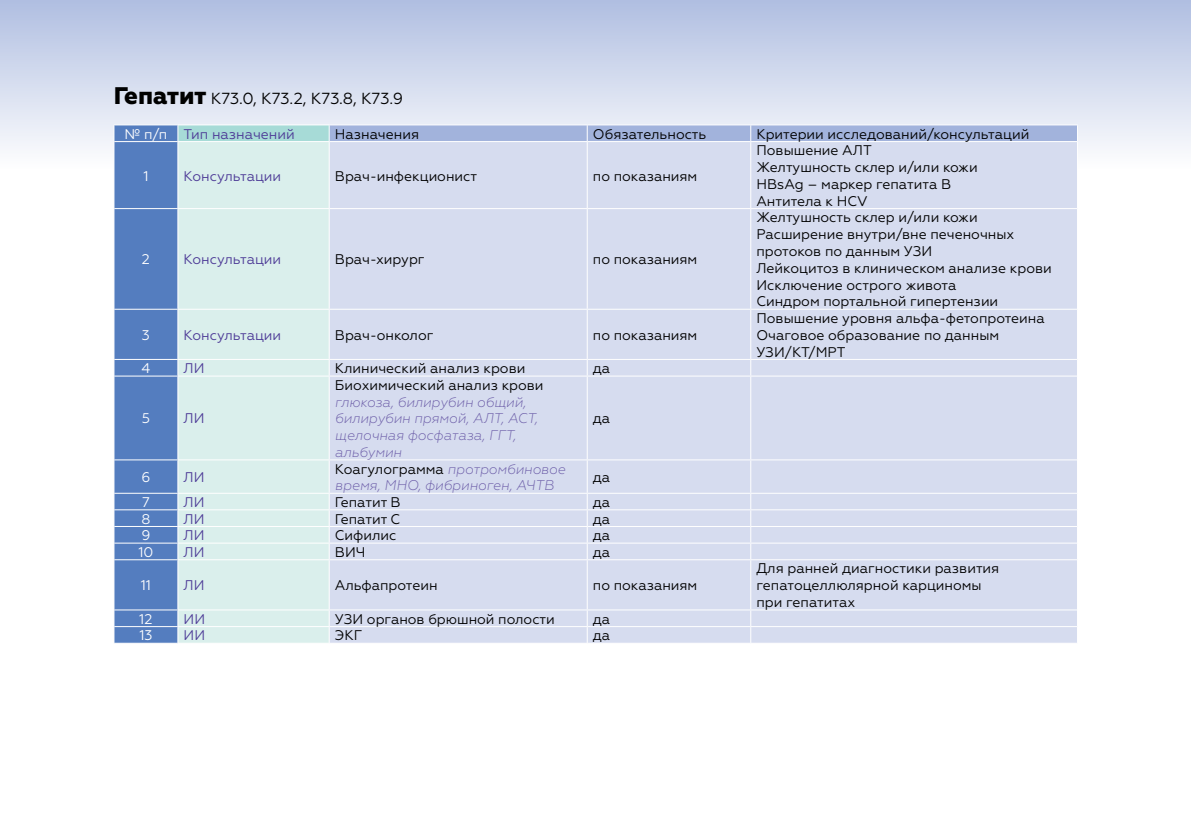
<style>
.page{position:relative;width:1191px;height:840px;background:#fff}
.page>*{position:absolute;margin:0;border:0;box-sizing:border-box;transform-origin:0 0}
.t1{font:16px "Geometria";color:#000}
.t2{font:14px/16.8px "Geometria";color:#000}
.t3{font:italic 300 14px/16.8px "Geometria";color:#6a5ba7}
.t4{font:14px "Geometria";color:#4e3c97}
.t5{font:14px "Geometria";color:#fff}
.s1{font-weight:800;font-size:24px}
.s2{font-weight:400;font-style:normal;color:#000}
</style>
<div class="page">
<div style="left:0;top:0;width:1191px;height:169px;background:linear-gradient(to bottom,#b0bee1,#fefefe)"></div>
<div style="left:178px;top:125px;width:151px;height:16px;background:#a7dbd7"></div>
<div style="left:178px;top:142px;width:151px;height:500px;background:#daefec"></div>
<div style="left:330px;top:142px;width:747px;height:500px;background:#d6dcef"></div>
<hr style="left:178px;top:141px;width:151px;height:1px;background:#fff">
<hr style="left:329px;top:141px;width:258px;height:1px;background:#fff">
<hr style="left:329px;top:142px;width:1px;height:66px;background:#fff">
<hr style="left:587px;top:141px;width:163px;height:1px;background:#fff">
<hr style="left:587px;top:142px;width:1px;height:66px;background:#fff">
<hr style="left:750px;top:141px;width:327px;height:1px;background:#fff">
<hr style="left:750px;top:142px;width:1px;height:66px;background:#fff">
<hr style="left:178px;top:208px;width:151px;height:1px;background:#fff">
<hr style="left:329px;top:208px;width:258px;height:1px;background:#fff">
<hr style="left:587px;top:208px;width:163px;height:1px;background:#fff">
<hr style="left:587px;top:209px;width:1px;height:99px;background:#fff">
<hr style="left:750px;top:208px;width:327px;height:1px;background:#fff">
<hr style="left:750px;top:209px;width:1px;height:99px;background:#fff">
<hr style="left:178px;top:308px;width:151px;height:1px;background:#fff">
<hr style="left:329px;top:308px;width:258px;height:1px;background:#fff">
<hr style="left:587px;top:308px;width:163px;height:1px;background:#fff">
<hr style="left:587px;top:309px;width:1px;height:50px;background:#fff">
<hr style="left:750px;top:308px;width:327px;height:1px;background:#fff">
<hr style="left:750px;top:309px;width:1px;height:50px;background:#fff">
<hr style="left:178px;top:359px;width:151px;height:1px;background:#fff">
<hr style="left:329px;top:359px;width:258px;height:1px;background:#fff">
<svg style="left:329px;top:360px;width:1px;height:15px"></svg>
<hr style="left:587px;top:359px;width:163px;height:1px;background:#fff">
<svg style="left:587px;top:360px;width:1px;height:15px"></svg>
<hr style="left:750px;top:359px;width:327px;height:1px;background:#fff">
<svg style="left:750px;top:360px;width:1px;height:15px"></svg>
<hr style="left:178px;top:375px;width:151px;height:1px;background:#fff">
<hr style="left:329px;top:375px;width:258px;height:1px;background:#fff">
<hr style="left:587px;top:375px;width:163px;height:1px;background:#fff">
<hr style="left:587px;top:376px;width:1px;height:83px;background:#fff">
<hr style="left:750px;top:375px;width:327px;height:1px;background:#fff">
<hr style="left:750px;top:376px;width:1px;height:83px;background:#fff">
<hr style="left:178px;top:459px;width:151px;height:1px;background:#fff">
<hr style="left:329px;top:459px;width:258px;height:1px;background:#fff">
<hr style="left:587px;top:459px;width:163px;height:1px;background:#fff">
<hr style="left:587px;top:460px;width:1px;height:32px;background:#fff">
<hr style="left:750px;top:459px;width:327px;height:1px;background:#fff">
<hr style="left:750px;top:460px;width:1px;height:32px;background:#fff">
<hr style="left:178px;top:492px;width:151px;height:1px;background:#fff">
<hr style="left:329px;top:492px;width:258px;height:1px;background:#fff">
<hr style="left:587px;top:492px;width:163px;height:1px;background:#fff">
<hr style="left:750px;top:492px;width:327px;height:1px;background:#fff">
<hr style="left:178px;top:509px;width:151px;height:1px;background:#fff">
<hr style="left:329px;top:509px;width:258px;height:1px;background:#fff">
<hr style="left:587px;top:509px;width:163px;height:1px;background:#fff">
<hr style="left:750px;top:509px;width:327px;height:1px;background:#fff">
<hr style="left:178px;top:525px;width:151px;height:1px;background:#fff">
<hr style="left:329px;top:525px;width:258px;height:1px;background:#fff">
<hr style="left:587px;top:525px;width:163px;height:1px;background:#fff">
<hr style="left:750px;top:525px;width:327px;height:1px;background:#fff">
<hr style="left:178px;top:542px;width:151px;height:1px;background:#fff">
<hr style="left:329px;top:542px;width:258px;height:1px;background:#fff">
<svg style="left:329px;top:493px;width:1px;height:66px"></svg>
<hr style="left:587px;top:542px;width:163px;height:1px;background:#fff">
<svg style="left:587px;top:493px;width:1px;height:66px"></svg>
<hr style="left:750px;top:542px;width:327px;height:1px;background:#fff">
<svg style="left:750px;top:493px;width:1px;height:66px"></svg>
<hr style="left:178px;top:559px;width:151px;height:1px;background:#fff">
<hr style="left:329px;top:559px;width:258px;height:1px;background:#fff">
<hr style="left:587px;top:559px;width:163px;height:1px;background:#fff">
<hr style="left:587px;top:560px;width:1px;height:49px;background:#fff">
<hr style="left:750px;top:559px;width:327px;height:1px;background:#fff">
<hr style="left:750px;top:560px;width:1px;height:49px;background:#fff">
<hr style="left:178px;top:609px;width:151px;height:1px;background:#fff">
<hr style="left:329px;top:609px;width:258px;height:1px;background:#fff">
<hr style="left:587px;top:609px;width:163px;height:1px;background:#fff">
<hr style="left:750px;top:609px;width:327px;height:1px;background:#fff">
<hr style="left:178px;top:625px;width:151px;height:1px;background:#fff">
<hr style="left:329px;top:625px;width:258px;height:1px;background:#fff">
<svg style="left:329px;top:610px;width:1px;height:32px"></svg>
<hr style="left:587px;top:625px;width:163px;height:1px;background:#fff">
<svg style="left:587px;top:610px;width:1px;height:32px"></svg>
<hr style="left:750px;top:625px;width:327px;height:1px;background:#fff">
<svg style="left:750px;top:610px;width:1px;height:32px"></svg>
<hr style="left:114px;top:124px;width:64px;height:1px;background:#fff">
<svg style="left:114px;top:125px;width:64px;height:517px;background:#6287c4"></svg>
<hr style="left:178px;top:124px;width:151px;height:1px;background:#fff">
<hr style="left:329px;top:124px;width:258px;height:1px;background:#fff">
<hr style="left:587px;top:124px;width:163px;height:1px;background:#fff">
<hr style="left:750px;top:124px;width:327px;height:1px;background:#fff">
<div style="left:329px;top:125px;width:749px;height:16px;background:#a2b3dc"></div>
<hr style="left:1077px;top:141px;width:1px;height:67px;background:#fff">
<p class="t1" style="left:114px;top:89px;width:291px"><span class="s1">Гепатит</span> K73.0, K73.2, K73.8, K73.9</p>
<p class="t5" style="left:125px;top:126px;width:44px">№ п/п</p>
<p class="t4" style="left:184px;top:126px;width:113px">Тип назначений</p>
<p class="t2" style="left:335px;top:125px;width:86px">Назначения</p>
<p class="t2" style="left:593px;top:125px;width:115px">Обязательность</p>
<p class="t2" style="left:756px;top:125px;width:274px">Критерии исследований/консультаций</p>
<p class="t5" style="left:143px;top:167px;width:7px">1</p>
<p class="t4" style="left:184px;top:167px;width:99px">Консультации</p>
<p class="t2" style="left:335px;top:167px;width:144px">Врач-инфекционист</p>
<p class="t2" style="left:593px;top:167px;width:106px">по показаниям</p>
<p class="t2" style="left:756px;top:142px;width:117px">Повышение АЛТ</p>
<p class="t2" style="left:756px;top:159px;width:223px">Желтушность склер и/или кожи</p>
<p class="t2" style="left:756px;top:175px;width:196px">HBsAg – маркер гепатита В</p>
<p class="t2" style="left:756px;top:192px;width:113px">Антитела к HCV</p>
<p class="t5" style="left:142px;top:251px;width:10px">2</p>
<p class="t4" style="left:184px;top:251px;width:99px">Консультации</p>
<p class="t2" style="left:335px;top:251px;width:91px">Врач-хирург</p>
<p class="t2" style="left:593px;top:251px;width:106px">по показаниям</p>
<p class="t5" style="left:142px;top:326px;width:9px">3</p>
<p class="t4" style="left:184px;top:326px;width:99px">Консультации</p>
<p class="t2" style="left:335px;top:326px;width:100px">Врач-онколог</p>
<p class="t2" style="left:593px;top:326px;width:106px">по показаниям</p>
<p class="t5" style="left:141px;top:360px;width:10px">4</p>
<p class="t4" style="left:184px;top:360px;width:22px">ЛИ</p>
<p class="t2" style="left:335px;top:360px;width:192px">Клинический анализ крови</p>
<p class="t2" style="left:593px;top:360px;width:19px">да</p>
<p class="t5" style="left:142px;top:410px;width:10px">5</p>
<p class="t4" style="left:184px;top:410px;width:22px">ЛИ</p>
<p class="t3" style="left:335px;top:376px;width:210px"><span class="s2">Биохимический анализ крови </span>глюкоза, билирубин общий, билирубин прямой, АЛТ, АСТ, щелочная фосфатаза, ГГТ, альбумин</p>
<p class="t2" style="left:593px;top:410px;width:19px">да</p>
<p class="t5" style="left:141px;top:469px;width:10px">6</p>
<p class="t4" style="left:184px;top:469px;width:22px">ЛИ</p>
<p class="t3" style="left:335px;top:460px;width:232px"><span class="s2">Коагулограмма</span> протромбиновое время, МНО, фибриноген, АЧТВ</p>
<p class="t2" style="left:593px;top:468px;width:19px">да</p>
<p class="t5" style="left:142px;top:493px;width:9px">7</p>
<p class="t4" style="left:184px;top:493px;width:22px">ЛИ</p>
<p class="t2" style="left:335px;top:493px;width:67px">Гепатит В</p>
<p class="t2" style="left:593px;top:493px;width:19px">да</p>
<p class="t5" style="left:141px;top:510px;width:11px">8</p>
<p class="t4" style="left:184px;top:510px;width:22px">ЛИ</p>
<p class="t2" style="left:335px;top:510px;width:67px">Гепатит С</p>
<p class="t2" style="left:593px;top:510px;width:19px">да</p>
<p class="t5" style="left:141px;top:527px;width:10px">9</p>
<p class="t4" style="left:184px;top:527px;width:22px">ЛИ</p>
<p class="t2" style="left:335px;top:526px;width:63px">Сифилис</p>
<p class="t2" style="left:593px;top:526px;width:19px">да</p>
<p class="t5" style="left:138px;top:543px;width:17px">10</p>
<p class="t4" style="left:184px;top:543px;width:22px">ЛИ</p>
<p class="t2" style="left:335px;top:543px;width:32px">ВИЧ</p>
<p class="t2" style="left:593px;top:543px;width:19px">да</p>
<p class="t5" style="left:141px;top:577px;width:12px">11</p>
<p class="t4" style="left:184px;top:577px;width:22px">ЛИ</p>
<p class="t2" style="left:335px;top:576px;width:104px">Альфапротеин</p>
<p class="t2" style="left:593px;top:576px;width:106px">по показаниям</p>
<p class="t5" style="left:139px;top:610px;width:15px">12</p>
<p class="t4" style="left:184px;top:610px;width:23px">ИИ</p>
<p class="t2" style="left:335px;top:610px;width:221px">УЗИ органов брюшной полости</p>
<p class="t2" style="left:593px;top:610px;width:19px">да</p>
<p class="t5" style="left:139px;top:627px;width:15px">13</p>
<p class="t4" style="left:184px;top:627px;width:23px">ИИ</p>
<p class="t2" style="left:335px;top:626px;width:29px">ЭКГ</p>
<p class="t2" style="left:593px;top:626px;width:19px">да</p>
<p class="t2" style="left:756px;top:209px;width:223px">Желтушность склер и/или кожи</p>
<p class="t2" style="left:756px;top:226px;width:259px">Расширение внутри/вне печеночных протоков по данным УЗИ</p>
<p class="t2" style="left:756px;top:259px;width:297px">Лейкоцитоз в клиническом анализе крови</p>
<p class="t2" style="left:756px;top:276px;width:202px">Исключение острого живота</p>
<p class="t2" style="left:756px;top:293px;width:243px">Синдром портальной гипертензии</p>
<p class="t2" style="left:756px;top:309px;width:290px">Повышение уровня альфа-фетопротеина</p>
<p class="t2" style="left:756px;top:326px;width:244px">Очаговое образование по данным<br>УЗИ/КТ/МРТ</p>
<p class="t2" style="left:756px;top:560px;width:244px">Для ранней диагностики развития гепатоцеллюлярной карциномы при гепатитах</p>
</div>
